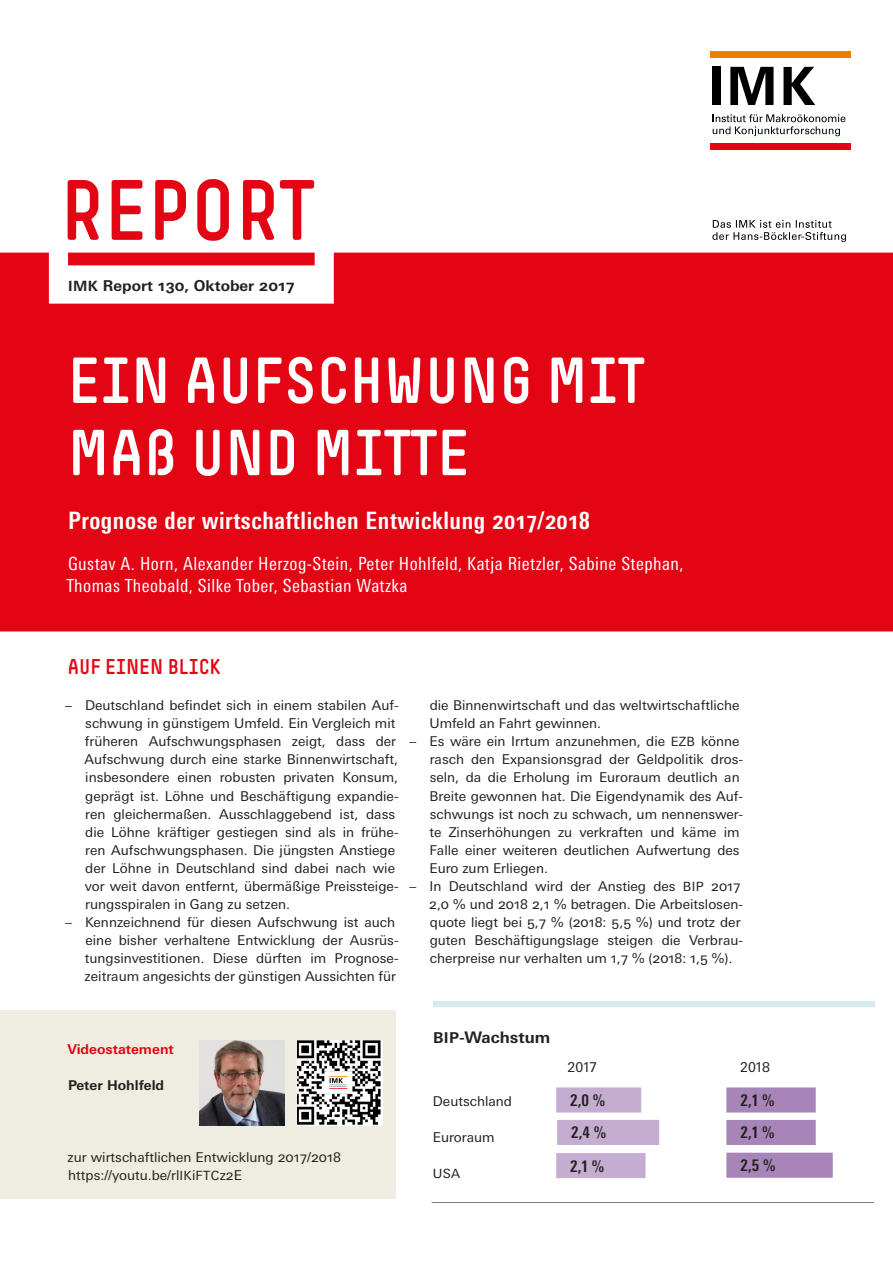
<style>
.page{position:relative;width:893px;height:1263px;background:#fff}
.page>*{position:absolute;margin:0;border:0;box-sizing:border-box;transform-origin:0 0}
.t1{font:84px "Simple HBS";color:#e30513}
.Haupttitel{font:63.75px/72.3px "Simple HBS";color:#fff}
.Untertitel{font:700 condensed 23.85px "Univers Next Pro";letter-spacing:.025em;color:#fff}
.Ü1_Hauptüberschrift{font:21px "Simple HBS";color:#e30513}
.Autoren{font:condensed 18px/22.4px "Univers Next Pro";letter-spacing:.025em;color:#fff}
.Grundtext{font:700 condensed 15.9px "Univers Next Pro";color:#231f20}
.Ü3_Zwischenüberschri{font:700 15.9px "Univers Next Pro";color:#231f20}
.Ausgabe{font:700 15px "Univers Next Pro";color:#231f20}
.Grundtext-2{font:13.5px/18px "Univers Next Pro";color:#231f20}
.t2{font:700 13.5px "Univers Next Pro";color:#e30513}
.t3{font:700 13.5px "Univers Next Pro";color:#231f20}
.t4{font:12.75px "Univers Next Pro";color:#231f20}
.s1{font-size:14.1px}
.s2{font-size:12.75px}
.s3{font-size:15px}
</style>
<div class="page">
<div style="left:0;top:253px;width:893px;height:378px;background:#e30513"></div>
<div style="left:0;top:1010px;width:395px;height:188px;background:#efede1"></div>
<img style="left:200px;top:1041px;width:85px;height:85px">
<img style="left:298px;top:1041px;width:85px;height:85px">
<div style="left:727px;top:1120px;width:88px;height:24px;background:#a885b9"></div>
<div style="left:726px;top:1120px;width:90px;height:25px;border:2px solid #a885b9"></div>
<div style="left:727px;top:1088px;width:88px;height:24px;background:#a885b9"></div>
<div style="left:726px;top:1087px;width:90px;height:25px;border:2px solid #a885b9"></div>
<div style="left:727px;top:1153px;width:105px;height:24px;background:#a885b9"></div>
<div style="left:726px;top:1153px;width:107px;height:25px;border:2px solid #a885b9"></div>
<div style="left:558px;top:1120px;width:100px;height:24px;background:#c5add1"></div>
<div style="left:557px;top:1120px;width:102px;height:25px;border:2px solid #c5add1"></div>
<div style="left:557px;top:1088px;width:83px;height:24px;background:#c5add1"></div>
<div style="left:556px;top:1087px;width:85px;height:25px;border:2px solid #c5add1"></div>
<div style="left:557px;top:1154px;width:88px;height:23px;background:#c5add1"></div>
<div style="left:556px;top:1153px;width:89px;height:25px;border:2px solid #c5add1"></div>
<div style="left:433px;top:1001px;width:442px;height:6px;background:#d7ebed"></div>
<hr style="left:432px;top:1202px;width:442px;height:1px;background:#808285">
<svg style="left:712px;top:220px;width:134px;height:22px"></svg>
<div style="left:710px;top:51px;width:140px;height:6px;background:#ef7c00"></div>
<div style="left:710px;top:143px;width:140px;height:7px;background:#e30513"></div>
<svg style="left:713px;top:114px;width:132px;height:22px"></svg>
<div style="left:713px;top:67px;width:8px;height:38px;background:#000"></div>
<svg style="left:730px;top:67px;width:43px;height:38px"></svg>
<svg style="left:783px;top:67px;width:32px;height:38px"></svg>
<h1 class="t1" style="left:60px;top:163px;width:256px">REPORT</h1>
<p class="Ausgabe" style="left:68px;top:277px;width:228px"><span class="s1">IMK</span> Report 130, Oktober 2017</p>
<p class="Haupttitel" style="left:68px;top:344px;width:578px">EIN AUFSCHWUNG MIT<br>MAß UND MITTE</p>
<p class="Untertitel" style="left:68px;top:507px;width:523px">Prognose der wirtschaftlichen Entwicklung 2017/2018</p>
<p class="Autoren" style="left:66px;top:552px;width:619px">Gustav A. Horn, Alexander Herzog-Stein, Peter Hohlfeld, Katja Rietzler, Sabine Stephan,<br>Thomas Theobald, Silke Tober, Sebastian Watzka</p>
<p class="Ü1_Hauptüberschrift" style="left:68px;top:655px;width:154px">AUF EINEN BLICK</p>
<p class="Grundtext-2" style="left:85px;top:696px;width:316px;text-indent:-19px">– Deutschland befindet sich in einem stabilen Auf&shy;schwung in günstigem Umfeld. Ein Vergleich mit früheren Aufschwungsphasen zeigt, dass der Aufschwung durch eine starke Binnenwirtschaft, insbesondere einen robusten privaten Konsum, geprägt ist. Löhne und Beschäftigung expandie&shy;ren gleichermaßen. Ausschlaggebend ist, dass die Löhne kräftiger gestiegen sind als in frühe&shy;ren Aufschwungsphasen. Die jüngsten Anstiege der Löhne in Deutschland sind dabei nach wie vor weit davon entfernt, übermäßige Preissteige&shy;rungsspiralen in Gang zu setzen.</p>
<p class="Grundtext-2" style="left:85px;top:913px;width:315px;text-indent:-19px">– Kennzeichnend für diesen Aufschwung ist auch eine bisher verhaltene Entwicklung der Ausrüs&shy;tungsinvestitionen. Diese dürften im Prognose&shy;zeitraum angesichts der günstigen Aussichten für</p>
<p class="Grundtext-2" style="left:429px;top:696px;width:312px">die Binnenwirtschaft und das weltwirtschaftliche<br>Umfeld an Fahrt gewinnen.</p>
<p class="Grundtext-2" style="left:429px;top:732px;width:315px;text-indent:-20px">– Es wäre ein Irrtum anzunehmen, die <span class="s2">EZB</span> könne rasch den Expansionsgrad der Geldpolitik dros&shy;seln, da die Erholung im Euroraum deutlich an Breite gewonnen hat. Die Eigendynamik des Auf&shy;schwungs ist noch zu schwach, um nennenswer&shy;te Zinserhöhungen zu verkraften und käme im Falle einer weiteren deutlichen Aufwertung des Euro zum Erliegen.</p>
<p class="Grundtext-2" style="left:429px;top:877px;width:315px;text-indent:-20px">– In Deutschland wird der Anstieg des <span class="s2">BIP</span> 2017<br>2,0 % und 2018 2,1 % betragen. Die Arbeitslosen&shy;quote liegt bei 5,7 % (2018: 5,5 %) und trotz der guten Beschäftigungslage steigen die Verbrau&shy;cherpreise nur verhalten um 1,7 % (2018: 1,5 %).</p>
<p class="t2" style="left:68px;top:1041px;width:108px">Videostatement</p>
<p class="t3" style="left:68px;top:1077px;width:97px">Peter Hohlfeld</p>
<p class="Grundtext-2" style="left:68px;top:1148px;width:275px">zur wirtschaftlichen Entwicklung 2017/2018</p>
<p class="Grundtext-2" style="left:68px;top:1166px;width:175px">https://youtu.be/rl<span class="s2">IK</span>i<span class="s2">FTC</span>z2E</p>
<p class="Ü3_Zwischenüberschri" style="left:433px;top:1028px;width:119px"><span class="s3">BIP</span>-Wachstum</p>
<p class="Grundtext-2" style="left:433px;top:1092px;width:81px">Deutschland</p>
<p class="Grundtext-2" style="left:433px;top:1128px;width:63px">Euroraum</p>
<p class="t4" style="left:433px;top:1166px;width:29px">USA</p>
<p class="Grundtext-2" style="left:568px;top:1058px;width:31px">2017</p>
<p class="Grundtext-2" style="left:740px;top:1058px;width:31px">2018</p>
<p class="Grundtext" style="left:570px;top:1091px;width:37px">2,0 %</p>
<p class="Grundtext" style="left:740px;top:1091px;width:36px">2,1 %</p>
<p class="Grundtext" style="left:571px;top:1123px;width:37px">2,4 %</p>
<p class="Grundtext" style="left:740px;top:1123px;width:36px">2,1 %</p>
<p class="Grundtext" style="left:570px;top:1156px;width:36px">2,1 %</p>
<p class="Grundtext" style="left:740px;top:1156px;width:37px">2,5 %</p>
</div>
